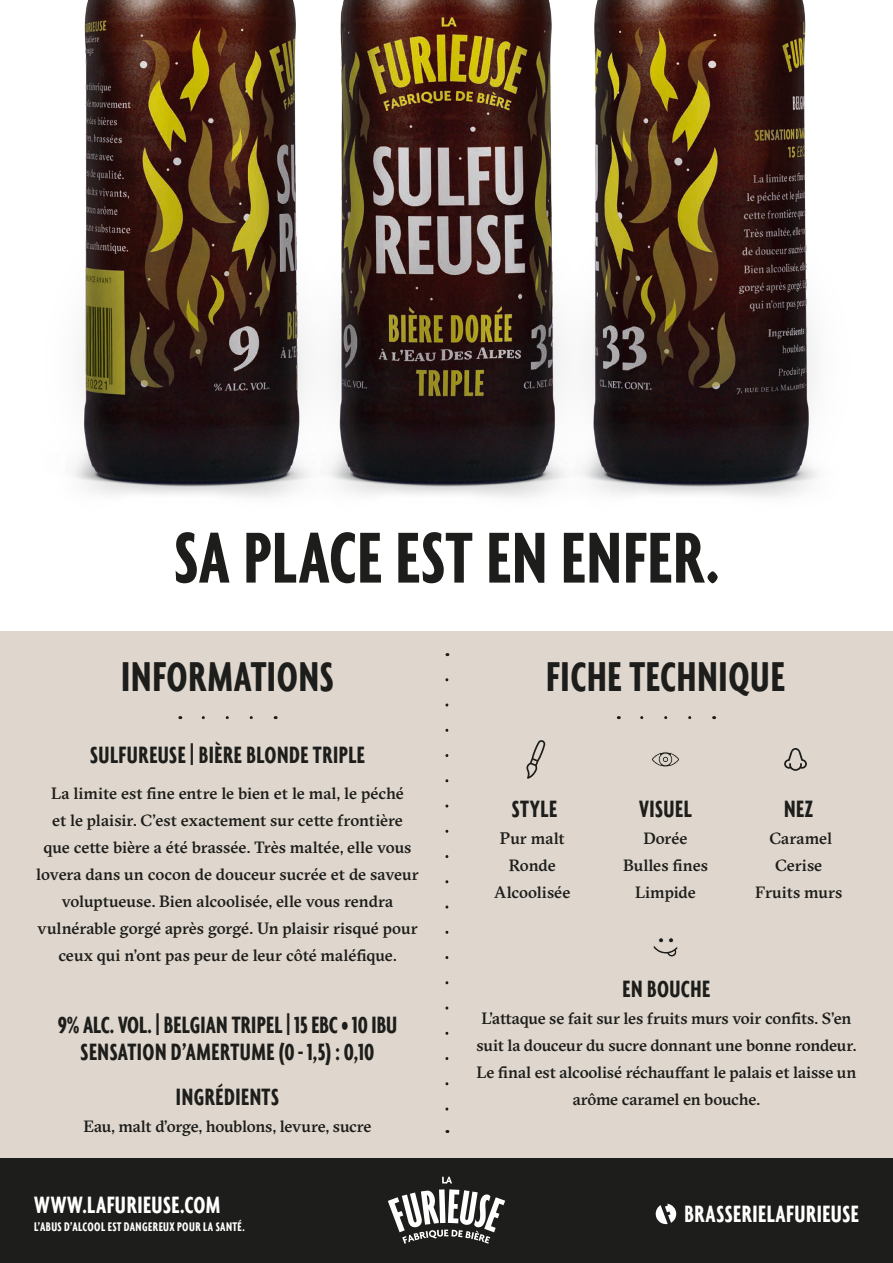
<style>
.page{position:relative;width:893px;height:1263px;background:#fff}
.page>*{position:absolute;margin:0;border:0;box-sizing:border-box;transform-origin:0 0}
.t1{font:700 extra-condensed 78px "Agenda";letter-spacing:.015em;color:#1d1d1b}
.t2{font:700 extra-condensed 45px "Agenda";letter-spacing:.015em;color:#1d1d1b}
.t3{font:700 extra-condensed 25.5px/27px "Agenda";letter-spacing:.02em;color:#1d1d1b;text-align:center}
.t4{font:700 extra-condensed 25.5px "Agenda";letter-spacing:.02em;color:#fff}
.t5{font:500 16.5px/27px "GT Sectra";letter-spacing:-.005em;color:#1d1d1b;text-align:center}
.t6{font:700 extra-condensed 13.5px "Agenda";letter-spacing:.03em;color:#fff}
</style>
<div class="page">
<div style="left:0;top:631px;width:893px;height:632px;background:#dfd7cd"></div>
<svg style="left:445px;top:680px;width:3px;height:431px"></svg>
<img style="left:73px;top:0;width:745px;height:497px">
<div style="left:0;top:1159px;width:893px;height:104px;background:#1d1d1b"></div>
<svg style="left:526px;top:740px;width:20px;height:39px"></svg>
<svg style="left:652px;top:752px;width:27px;height:15px"></svg>
<svg style="left:784px;top:748px;width:23px;height:23px"></svg>
<svg style="left:653px;top:937px;width:25px;height:20px"></svg>
<svg style="left:442px;top:1177px;width:10px;height:6px"></svg>
<svg style="left:388px;top:1189px;width:117px;height:55px"></svg>
<svg style="left:656px;top:1204px;width:20px;height:20px"></svg>
<svg style="left:201px;top:716px;width:50px;height:3px"></svg>
<svg style="left:640px;top:716px;width:50px;height:3px"></svg>
<h1 class="t1" style="left:174px;top:513px;width:547px">SA PLACE EST EN ENFER.</h1>
<h2 class="t2" style="left:121px;top:651px;width:214px">INFORMATIONS</h2>
<h2 class="t2" style="left:546px;top:651px;width:240px">FICHE TECHNIQUE</h2>
<h3 class="t3" style="left:90px;top:740px;width:276px">SULFUREUSE |BIÈRE BLONDE TRIPLE</h3>
<p class="t5" style="left:36px;top:779px;width:384px">La limite est fine entre le bien et le mal, le péché<br>et le plaisir. C’est exactement sur cette frontière<br>que cette bière a été brassée. Très maltée, elle vous lovera dans un cocon de douceur sucrée et de saveur voluptueuse. Bien alcoolisée, elle vous rendra vulnérable gorgé après gorgé. Un plaisir risqué pour ceux qui n’ont pas peur de leur côté maléfique.</p>
<h3 class="t3" style="left:58px;top:1010px;width:341px">9% ALC. VOL. | BELGIAN TRIPEL| 15 EBC • 10 IBU<br>SENSATION D’AMERTUME (0-1,5) : 0,10</h3>
<h3 class="t3" style="left:176px;top:1082px;width:105px">INGRÉDIENTS</h3>
<p class="t5" style="left:84px;top:1112px;width:289px">Eau, malt d’orge, houblons, levure, sucre</p>
<h3 class="t4" style="left:34px;top:1190px;width:188px">WWW.LAFURIEUSE.COM</h3>
<p class="t6" style="left:34px;top:1219px;width:212px">L’ABUS D’ALCOOL EST DANGEREUX POUR LA SANTÉ.</p>
<h3 class="t3" style="left:512px;top:794px;width:47px">STYLE</h3>
<p class="t5" style="left:494px;top:824px;width:78px">Pur malt<br>Ronde<br>Alcoolisée</p>
<h3 class="t3" style="left:639px;top:794px;width:54px">VISUEL</h3>
<p class="t5" style="left:623px;top:824px;width:86px">Dorée<br>Bulles fines<br>Limpide</p>
<h3 class="t3" style="left:784px;top:794px;width:31px">NEZ</h3>
<p class="t5" style="left:755px;top:824px;width:89px">Caramel<br>Cerise<br>Fruits murs</p>
<h3 class="t3" style="left:623px;top:974px;width:89px">EN BOUCHE</h3>
<p class="t5" style="left:476px;top:1004px;width:381px">L’attaque se fait sur les fruits murs voir confits. S’en suit la douceur du sucre donnant une bonne rondeur.<br>Le final est alcoolisé réchauffant le palais et laisse un arôme caramel en bouche.</p>
<h3 class="t4" style="left:684px;top:1199px;width:176px">BRASSERIELAFURIEUSE</h3>
</div>
